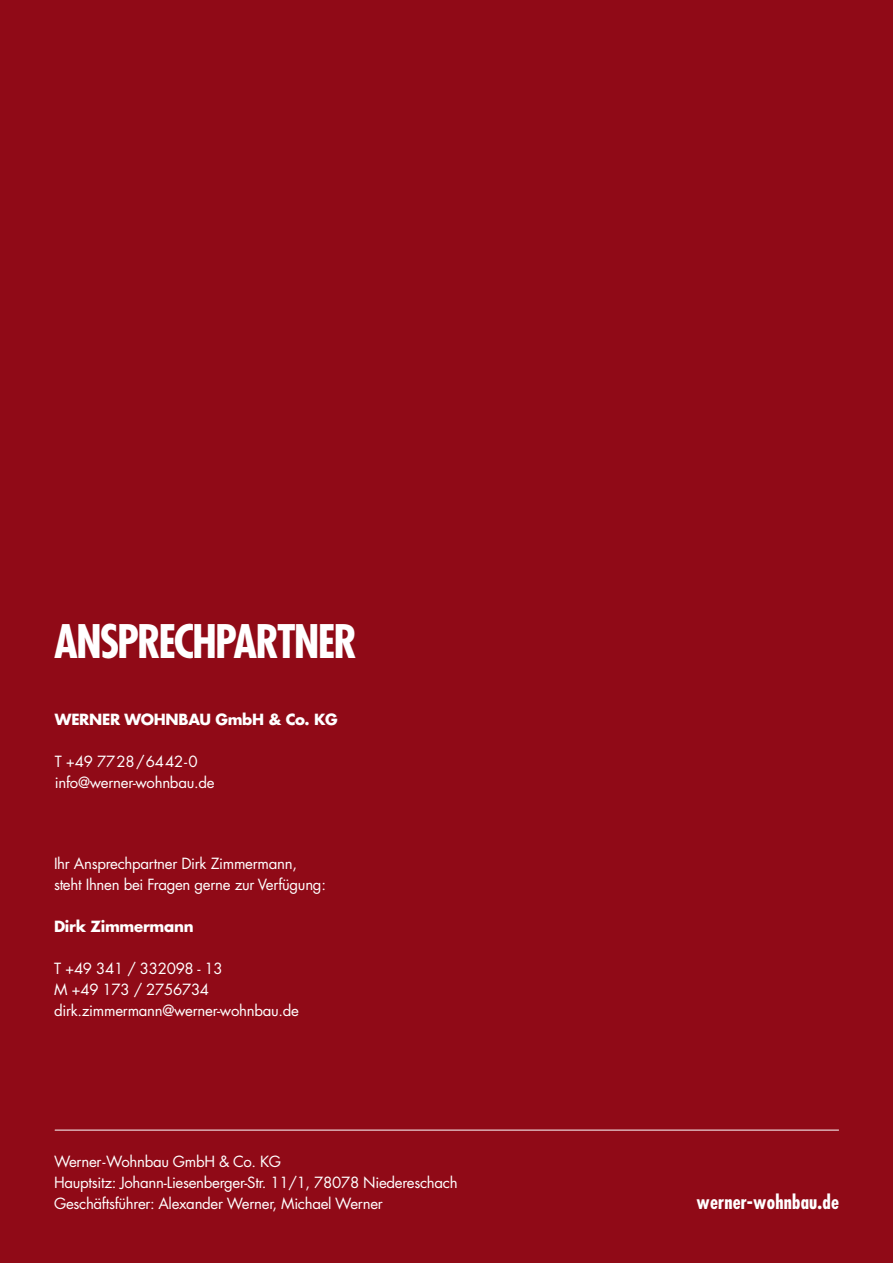
<style>
.page{position:relative;width:893px;height:1263px;background:#900a17}
.page>*{position:absolute;margin:0;border:0;box-sizing:border-box;transform-origin:0 0}
.t1{font:700 condensed 45px "Futura LT Pro";letter-spacing:-.045em;color:#fff}
.t2{font:700 condensed 19.2px "Futura LT Pro";letter-spacing:.01em;color:#fff}
.t3{font:15px/21px "Futura LT Pro";letter-spacing:-.02em;color:#fff}
.t4{font:700 15px "Futura LT Pro";letter-spacing:-.02em;color:#fff}
</style>
<div class="page">
<hr style="left:55px;top:1130px;width:784px;height:1px;background:#fff">
<h1 class="t1" style="left:54px;top:611px;width:305px">ANSPRECHPARTNER</h1>
<p class="t4" style="left:55px;top:707px;width:284px">WERNER WOHNBAU GmbH &amp; Co. KG</p>
<p class="t3" style="left:55px;top:750px;width:161px">T +49 7728/6442-0 info@werner-wohnbau.de</p>
<p class="t3" style="left:54px;top:853px;width:273px">Ihr Ansprechpartner Dirk Zimmermann, steht Ihnen bei Fragen gerne zur Verfügung:</p>
<p class="t4" style="left:54px;top:915px;width:141px">Dirk Zimmermann</p>
<p class="t3" style="left:54px;top:958px;width:246px">T +49 341 / 332098 - 13<br>M +49 173 / 2756734 dirk.zimmermann@werner-wohnbau.de</p>
<p class="t3" style="left:54px;top:1151px;width:405px">Werner-Wohnbau GmbH &amp; Co. KG<br>Hauptsitz: Johann-Liesenberger-Str. 11/1, 78078 Niedereschach<br>Geschäftsführer: Alexander Werner, Michael Werner</p>
<p class="t2" style="left:696px;top:1189px;width:144px">werner-wohnbau.de</p>
</div>
